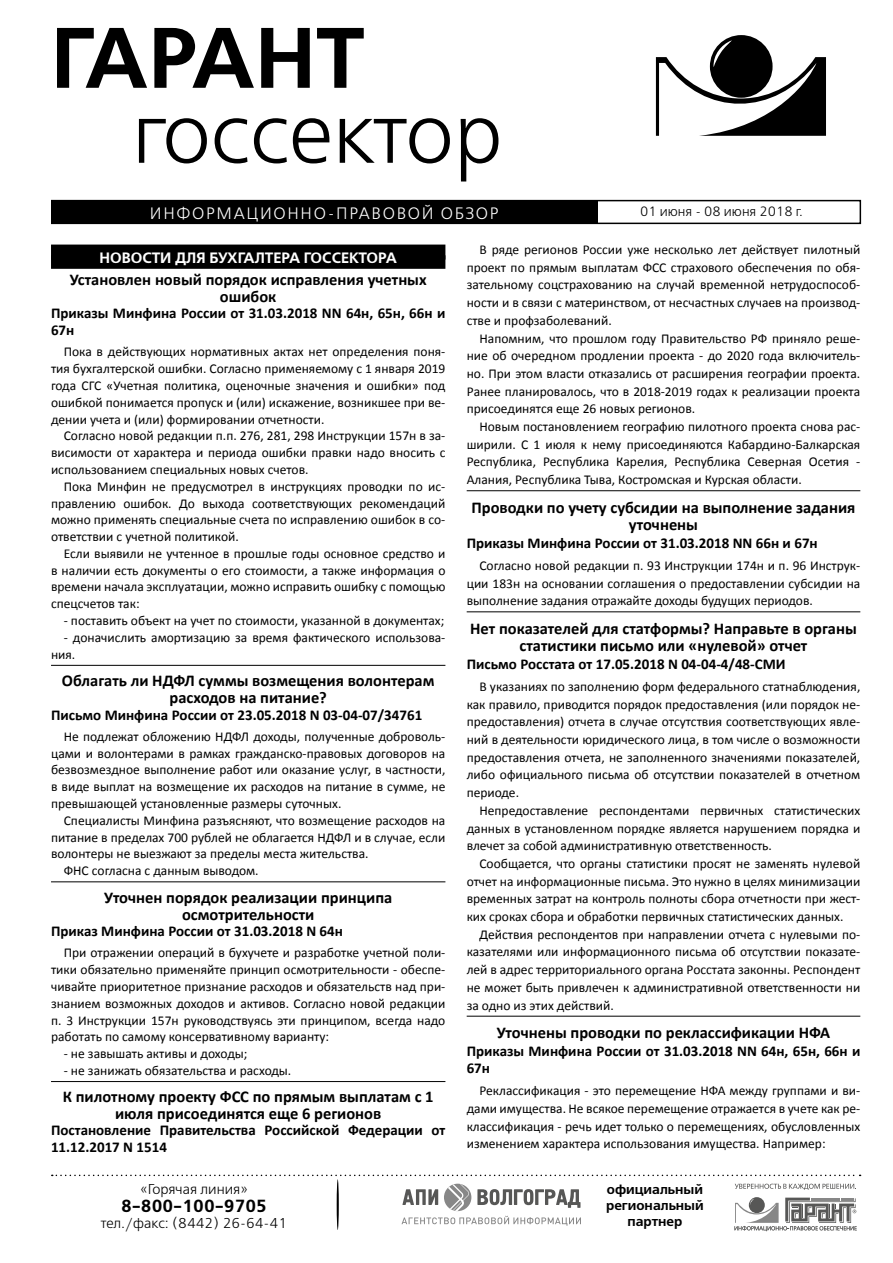
<style>
.page{position:relative;width:893px;height:1263px;background:#fff}
.page>*{position:absolute;margin:0;border:0;box-sizing:border-box;transform-origin:0 0}
.t1{font:85.5px "Free Set C";color:#000}
.t2{font:700 85.5px "Free Set C";color:#000}
.t3{font:700 17.55px "Free Set C";color:#000}
.t4{font:700 16.5px/16.8px "Calibri";color:#000;text-align:center}
.t5{font:16.5px "Free Set C";letter-spacing:.1em;color:#fff}
.t6{font:700 15px/16.8px "Calibri";color:#000}
.t7{font:700 15px "Free Set C";color:#fff}
.t8{font:14.25px "Free Set C";color:#000}
.t9{font:13.5px/17.7px "Calibri";color:#000;text-align:justify}
.t10{font:700 13.5px/16.2px "Free Set C";color:#000;text-align:center}
.t11{font:13.5px "Free Set C";color:#000}
</style>
<div class="page">
<svg style="left:52px;top:1174px;width:809px;height:2px"></svg>
<hr style="left:337px;top:1179px;width:2px;height:51px;background:#000;border-radius:50%">
<svg style="left:401px;top:1184px;width:180px;height:42px"></svg>
<svg style="left:734px;top:1197px;width:123px;height:34px"></svg>
<svg style="left:735px;top:1184px;width:121px;height:6px"></svg>
<div style="left:51px;top:200px;width:810px;height:24px;border:2px solid #000"></div>
<div style="left:51px;top:201px;width:546px;height:23px;background:#000"></div>
<div style="left:710px;top:35px;width:63px;height:63px;background:#000;border-radius:50%"></div>
<svg style="left:656px;top:40px;width:170px;height:96px"></svg>
<div style="left:51px;top:245px;width:394px;height:15px;background:#000"></div>
<div style="left:51px;top:255px;width:394px;height:14px;background:#000"></div>
<hr style="left:51px;top:665px;width:394px;height:1px;background:#000">
<hr style="left:51px;top:881px;width:394px;height:1px;background:#000">
<hr style="left:51px;top:1081px;width:394px;height:1px;background:#000">
<hr style="left:467px;top:490px;width:393px;height:1px;background:#000">
<hr style="left:467px;top:612px;width:393px;height:1px;background:#000">
<hr style="left:467px;top:1016px;width:393px;height:1px;background:#000">
<h1 class="t2" style="left:51px;top:7px;width:315px">ГАРАНТ</h1>
<h1 class="t1" style="left:132px;top:83px;width:372px">госсектор</h1>
<p class="t5" style="left:150px;top:204px;width:350px">ИНФОРМАЦИОННО-ПРАВОВОЙ ОБЗОР</p>
<p class="t11" style="left:640px;top:203px;width:164px">01 июня - 08 июня 2018 г.</p>
<p class="t7" style="left:100px;top:249px;width:299px">НОВОСТИ ДЛЯ БУХГАЛТЕРА ГОССЕКТОРА</p>
<p class="t4" style="left:70px;top:271px;width:358px">Установлен новый порядок исправления учетных ошибок</p>
<p class="t6" style="left:51px;top:305px;width:396px">Приказы Минфина России от 31.03.2018 NN 64н, 65н, 66н и<br>67н</p>
<p class="t9" style="left:51px;top:343px;width:396px;line-height:16.8px;text-indent:13px">Пока в действующих нормативных актах нет определения поня&shy;тия бухгалтерской ошибки. Согласно применяемому с 1 января 2019 года СГС «Учетная политика, оценочные значения и ошибки» под ошибкой понимается пропуск и (или) искажение, возникшее при ве&shy;дении учета и (или) формировании отчетности.</p>
<p class="t9" style="left:51px;top:427px;width:396px;line-height:16.8px;text-indent:13px">Согласно новой редакции п.п. 276, 281, 298 Инструкции 157н в за&shy;висимости от характера и периода ошибки правки надо вносить с использованием специальных новых счетов.</p>
<p class="t9" style="left:51px;top:478px;width:396px;line-height:16.8px;text-indent:13px">Пока Минфин не предусмотрел в инструкциях проводки по ис&shy;правлению ошибок. До выхода соответствующих рекомендаций можно применять специальные счета по исправлению ошибок в со&shy;ответствии с учетной политикой.</p>
<p class="t9" style="left:51px;top:545px;width:396px;line-height:16.8px;text-indent:13px">Если выявили не учтенное в прошлые годы основное средство и в наличии есть документы о его стоимости, а также информация о времени начала эксплуатации, можно исправить ошибку с помощью спецсчетов так:</p>
<p class="t9" style="left:64px;top:612px;width:382px">- поставить объект на учет по стоимости, указанной в документах;</p>
<p class="t9" style="left:51px;top:629px;width:396px;line-height:16.8px;text-indent:13px">- доначислить амортизацию за время фактического использова&shy;ния.</p>
<p class="t4" style="left:62px;top:672px;width:374px">Облагать ли НДФЛ суммы возмещения волонтерам расходов на питание?</p>
<p class="t6" style="left:51px;top:706px;width:373px">Письмо Минфина России от 23.05.2018 N 03-04-07/34761</p>
<p class="t9" style="left:51px;top:728px;width:396px;line-height:16.8px;text-indent:13px">Не подлежат обложению НДФЛ доходы, полученные доброволь&shy;цами и волонтерами в рамках гражданско-правовых договоров на безвозмездное выполнение работ или оказание услуг, в частности, в виде выплат на возмещение их расходов на питание в сумме, не превышающей установленные размеры суточных.</p>
<p class="t9" style="left:64px;top:811px;width:383px">Специалисты Минфина разъясняют, что возмещение расходов на</p>
<p class="t9" style="left:51px;top:828px;width:396px">питание в пределах 700 рублей не облагается НДФЛ и в случае, если</p>
<p class="t9" style="left:51px;top:845px;width:319px">волонтеры не выезжают за пределы места жительства.</p>
<p class="t9" style="left:64px;top:862px;width:196px">ФНС согласна с данным выводом.</p>
<p class="t4" style="left:104px;top:889px;width:290px">Уточнен порядок реализации принципа осмотрительности</p>
<p class="t6" style="left:51px;top:923px;width:293px">Приказ Минфина России от 31.03.2018 N 64н</p>
<p class="t9" style="left:51px;top:944px;width:396px;line-height:16.8px;text-indent:13px">При отражении операций в бухучете и разработке учетной поли&shy;тики обязательно применяйте принцип осмотрительности - обеспе&shy;чивайте приоритетное признание расходов и обязательств над при&shy;знанием возможных доходов и активов. Согласно новой редакции п. 3 Инструкции 157н руководствуясь эти принципом, всегда надо работать по самому консервативному варианту:</p>
<p class="t9" style="left:64px;top:1045px;width:185px">- не завышать активы и доходы;</p>
<p class="t9" style="left:64px;top:1062px;width:229px">- не занижать обязательства и расходы.</p>
<p class="t4" style="left:63px;top:1088px;width:372px">К пилотному проекту ФСС по прямым выплатам с 1 июля присоединятся еще 6 регионов</p>
<p class="t6" style="left:51px;top:1122px;width:396px">Постановление Правительства Российской Федерации от<br>11.12.2017 N 1514</p>
<p class="t9" style="left:467px;top:241px;width:395px;text-indent:13px">В ряде регионов России уже несколько лет действует пилотный проект по прямым выплатам ФСС страхового обеспечения по обя&shy;зательному соцстрахованию на случай временной нетрудоспособ&shy;ности и в связи с материнством, от несчастных случаев на производ&shy;стве и профзаболеваний.</p>
<p class="t9" style="left:467px;top:329px;width:395px;text-indent:13px">Напомним, что прошлом году Правительство РФ приняло реше&shy;ние об очередном продлении проекта - до 2020 года включитель&shy;но. При этом власти отказались от расширения географии проекта.<br>Ранее планировалось, что в 2018-2019 годах к реализации проекта присоединятся еще 26 новых регионов.</p>
<p class="t9" style="left:467px;top:418px;width:395px;text-indent:13px">Новым постановлением географию пилотного проекта снова рас&shy;ширили. С 1 июля к нему присоединяются Кабардино-Балкарская Республика, Республика Карелия, Республика Северная Осетия - Алания, Республика Тыва, Костромская и Курская области.</p>
<p class="t4" style="left:471px;top:498px;width:385px;line-height:17.7px">Проводки по учету субсидии на выполнение задания уточнены</p>
<p class="t6" style="left:467px;top:534px;width:353px">Приказы Минфина России от 31.03.2018 NN 66н и 67н</p>
<p class="t9" style="left:467px;top:557px;width:395px;text-indent:13px">Согласно новой редакции п. 93 Инструкции 174н и п. 96 Инструк&shy;ции 183н на основании соглашения о предоставлении субсидии на выполнение задания отражайте доходы будущих периодов.</p>
<p class="t4" style="left:470px;top:619px;width:388px;line-height:17.7px">Нет показателей для статформы? Направьте в органы статистики письмо или «нулевой» отчет</p>
<p class="t6" style="left:467px;top:656px;width:320px">Письмо Росстата от 17.05.2018 N 04-04-4/48-СМИ</p>
<p class="t9" style="left:467px;top:678px;width:395px;text-indent:13px">В указаниях по заполнению форм федерального статнаблюдения, как правило, приводится порядок предоставления (или порядок не&shy;предоставления) отчета в случае отсутствия соответствующих явле&shy;ний в деятельности юридического лица, в том числе о возможности предоставления отчета, не заполненного значениями показателей, либо официального письма об отсутствии показателей в отчетном периоде.</p>
<p class="t9" style="left:467px;top:801px;width:395px;text-indent:13px">Непредоставление респондентами первичных статистических данных в установленном порядке является нарушением порядка и влечет за собой административную ответственность.</p>
<p class="t9" style="left:467px;top:855px;width:395px;text-indent:13px">Сообщается, что органы статистики просят не заменять нулевой отчет на информационные письма. Это нужно в целях минимизации временных затрат на контроль полноты сбора отчетности при жест&shy;ких сроках сбора и обработки первичных статистических данных.</p>
<p class="t9" style="left:467px;top:925px;width:395px;text-indent:13px">Действия респондентов при направлении отчета с нулевыми по&shy;казателями или информационного письма об отсутствии показате&shy;лей в адрес территориального органа Росстата законны. Респондент не может быть привлечен к административной ответственности ни за одно из этих действий.</p>
<p class="t4" style="left:497px;top:1024px;width:335px">Уточнены проводки по реклассификации НФА</p>
<p class="t6" style="left:467px;top:1042px;width:395px;line-height:17.7px">Приказы Минфина России от 31.03.2018 NN 64н, 65н, 66н и<br>67н</p>
<p class="t9" style="left:467px;top:1082px;width:395px;text-indent:13px">Реклассификация - это перемещение НФА между группами и ви&shy;дами имущества. Не всякое перемещение отражается в учете как ре&shy;классификация - речь идет только о перемещениях, обусловленных изменением характера использования имущества. Например:</p>
<p class="t8" style="left:140px;top:1180px;width:109px">«Горячая линия»</p>
<p class="t3" style="left:121px;top:1195px;width:148px">8-800-100-9705</p>
<p class="t8" style="left:101px;top:1215px;width:188px">тел./факс: (8442) 26-64-41</p>
<p class="t10" style="left:606px;top:1181px;width:99px">официальный региональный партнер</p>
</div>
